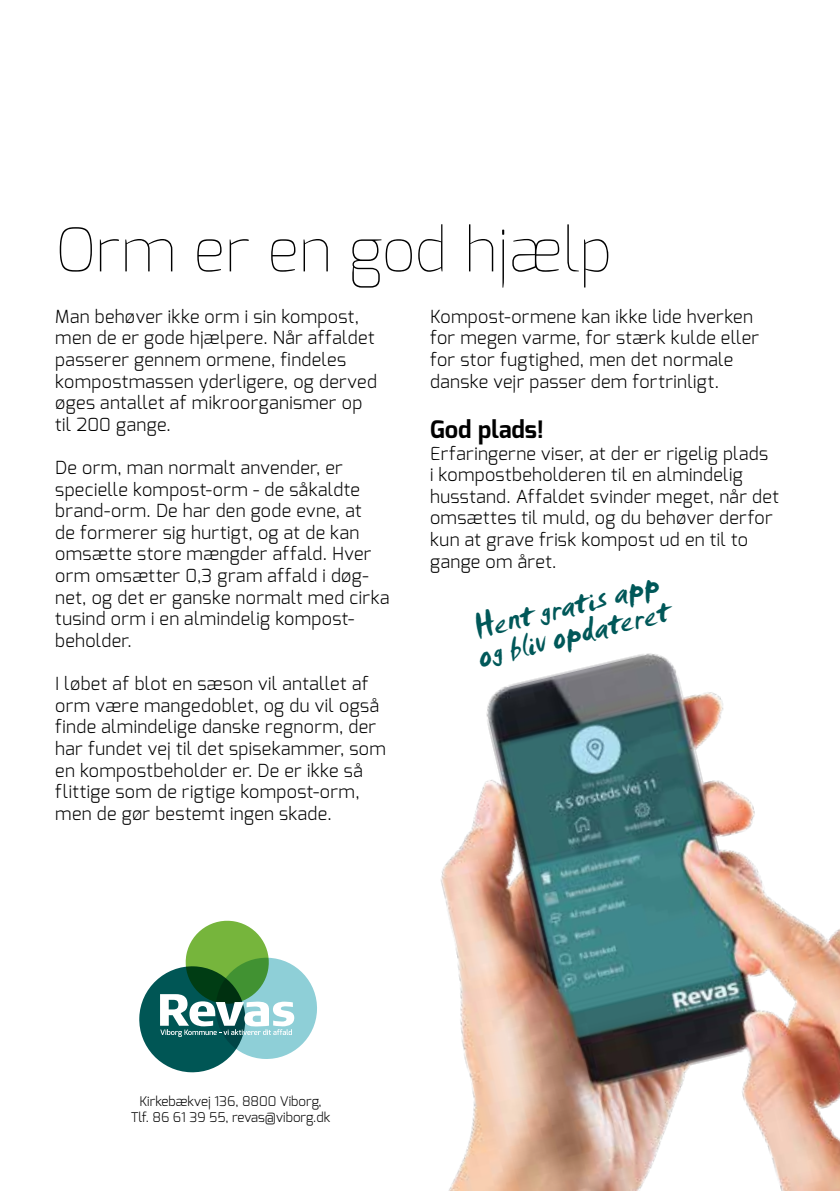
<style>
.page{position:relative;width:840px;height:1191px;background:#fff}
.page>*{position:absolute;margin:0;border:0;box-sizing:border-box;transform-origin:0 0}
.t1{font:100 60px "Exo";color:#000}
.t2{font:34px/28.6px "Smudger Let Plain";color:#005859}
.t3{font:700 24px "Exo";color:#000}
.t4{font:300 18px/21.6px "Exo";letter-spacing:.02em;color:#000}
.t5{font:300 13.4px/16px "Exo";color:#000;text-align:center}
</style>
<div class="page">
<img style="left:187px;top:653px;width:652px;height:538px">
<svg style="left:139px;top:917px;width:179px;height:155px"></svg>
<h1 class="t1" style="left:54px;top:211px;width:559px">Orm er en god hjælp</h1>
<p class="t4" style="left:55px;top:305px;width:323px">Man behøver ikke orm i sin kompost, men de er gode hjælpere. Når affaldet passerer gennem ormene, findeles kompostmassen yderligere, og derved øges antallet af mikroorganismer op til 200 gange.</p>
<p class="t4" style="left:55px;top:456px;width:335px">De orm, man normalt anvender, er specielle kompost-orm - de såkaldte brand-orm. De har den gode evne, at<br>de formerer sig hurtigt, og at de kan omsætte store mængder affald. Hver orm omsætter 0,3 gram affald i døg&shy;net, og det er ganske normalt med cirka tusind orm i en almindelig kompost&shy;beholder.</p>
<p class="t4" style="left:55px;top:672px;width:332px">I løbet af blot en sæson vil antallet af orm være mangedoblet, og du vil også finde almindelige danske regnorm, der har fundet vej til det spisekammer, som en kompostbeholder er. De er ikke så flittige som de rigtige kompost-orm, men de gør bestemt ingen skade.</p>
<p class="t4" style="left:430px;top:305px;width:330px">Kompost-ormene kan ikke lide hverken for megen varme, for stærk kulde eller for stor fugtighed, men det normale danske vejr passer dem fortrinligt.</p>
<h3 class="t3" style="left:430px;top:414px;width:115px">God plads!</h3>
<p class="t4" style="left:430px;top:442px;width:350px">Erfaringerne viser, at der er rigelig plads<br>i kompostbeholderen til en almindelig husstand. Affaldet svinder meget, når det omsættes til muld, og du behøver derfor kun at grave frisk kompost ud en til to gange om året.</p>
<h2 class="t2" style="left:467px;top:617px;width:198px;rotate:-14deg">Hent gratis app og bliv opdateret</h2>
<p class="t5" style="left:131px;top:1092px;width:201px">Kirkebækvej 136, 8800 Viborg,<br>Tlf. 86 61 39 55, revas@viborg.dk</p>
</div>
